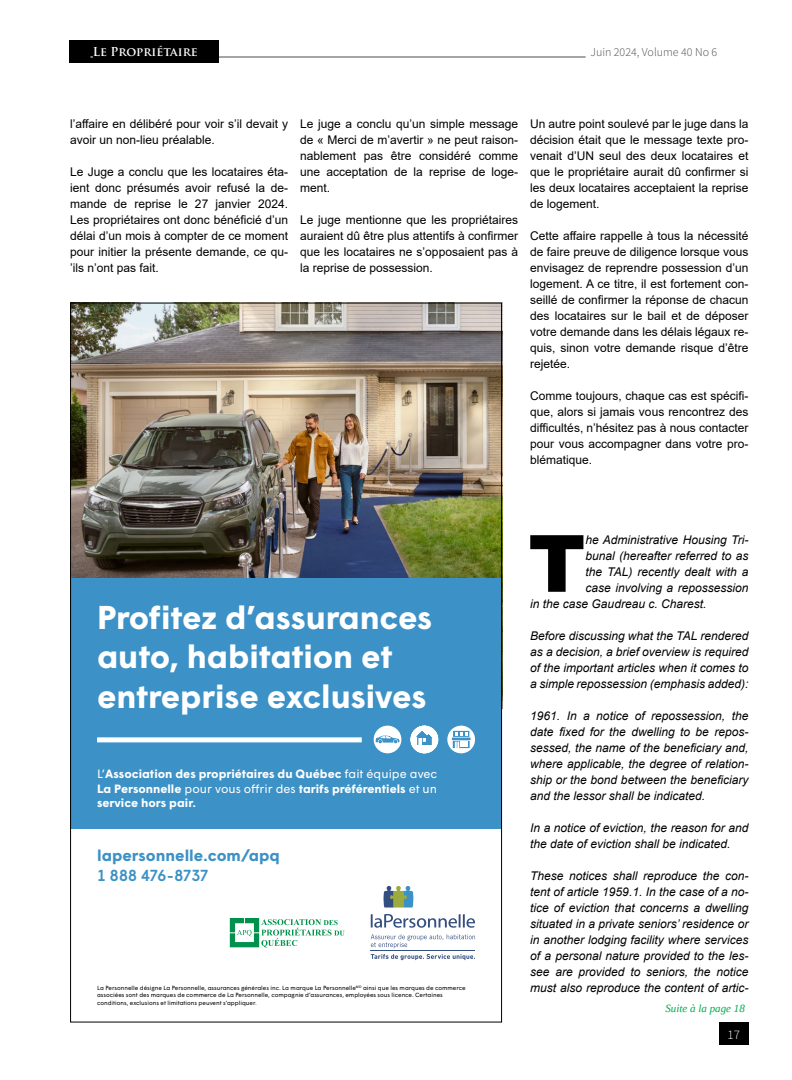
<style>
.page{position:relative;width:792px;height:1080px;background:#fff}
.page>*{position:absolute;margin:0;border:0;box-sizing:border-box;transform-origin:0 0}
.t1{font:900 79.1px "Arial";color:#000}
.t2{font:700 33px/39.6px "Wigrum";letter-spacing:-.005em;color:#fff}
.t3{font:700 16px "Wigrum";color:#3c91c6}
.t4{font:500 16px "Wigrum";letter-spacing:-.025em;color:#3c91c6}
.t5{font:300 13px "Source Sans Pro";color:#fff}
.t6{font:12px/16px "Arial";color:#000;text-align:justify}
.t7{font:italic 12px/16px "Arial";color:#000;text-align:justify}
.t8{font:700 12px/14.4px "Wigrum";color:#fff;text-align:justify}
.t9{font:300 12px "Source Sans Pro";color:#4d4d4f}
.t10{font:700 12px "Trajan Pro";color:#fff}
.t11{font:italic 11px "Liberation Serif";color:#00ad4e}
.t12{font:6px/7.2px "Wigrum";color:#000}
.s1{font-weight:400}
</style>
<div class="page">
<img style="left:72px;top:305px;width:428px;height:273px">
<div style="left:70px;top:578px;width:432px;height:250px;background:#3c91c6"></div>
<div style="left:97px;top:737px;width:265px;height:5px;background:#fff"></div>
<svg style="left:411px;top:726px;width:27px;height:27px"></svg>
<svg style="left:374px;top:726px;width:27px;height:27px"></svg>
<svg style="left:447px;top:726px;width:28px;height:27px"></svg>
<svg style="left:371px;top:934px;width:104px;height:14px"></svg>
<svg style="left:371px;top:914px;width:104px;height:14px"></svg>
<svg style="left:383px;top:886px;width:31px;height:22px"></svg>
<hr style="left:371px;top:951px;width:104px;height:1px;background:#334e81">
<svg style="left:371px;top:954px;width:104px;height:6px"></svg>
<svg style="left:230px;top:918px;width:115px;height:29px"></svg>
<hr style="left:216px;top:57px;width:370px;height:1px;background:#4d4d4f">
<div style="left:719px;top:1023px;width:30px;height:22px;background:#000"></div>
<div style="left:69px;top:40px;width:150px;height:23px;background:#000"></div>
<p class="t10" style="left:93px;top:44px;width:107px">Le Propriétaire</p>
<p class="t9" style="left:590px;top:44px;width:128px">Juin 2024, Volume 40 No 6</p>
<p class="t6" style="left:70px;top:116px;width:220px">l’affaire en délibéré pour voir s’il devait y avoir un non-lieu préalable.</p>
<p class="t6" style="left:70px;top:164px;width:220px">Le Juge a conclu que les locataires éta&shy;ient donc présumés avoir refusé la de&shy;mande de reprise le 27 janvier 2024.<br>Les propriétaires ont donc bénéficié d’un délai d’un mois à compter de ce moment pour initier la présente demande, ce qu-’ils n’ont pas fait.</p>
<p class="t6" style="left:300px;top:115px;width:220px">Le juge a conclu qu’un simple message de « Merci de m’avertir » ne peut raison&shy;nablement pas être considéré comme une acceptation de la reprise de loge&shy;ment.</p>
<p class="t6" style="left:300px;top:211px;width:220px">Le juge mentionne que les propriétaires auraient dû être plus attentifs à confirmer que les locataires ne s’opposaient pas à la reprise de possession.</p>
<p class="t6" style="left:530px;top:115px;width:220px">Un autre point soulevé par le juge dans la décision était que le message texte pro&shy;venait d’UN seul des deux locataires et que le propriétaire aurait dû confirmer si les deux locataires acceptaient la reprise de logement.</p>
<p class="t6" style="left:530px;top:227px;width:220px">Cette affaire rappelle à tous la nécessité de faire preuve de diligence lorsque vous envisagez de reprendre possession d’un logement. A ce titre, il est fortement con&shy;seillé de confirmer la réponse de chacun des locataires sur le bail et de déposer votre demande dans les délais légaux re&shy;quis, sinon votre demande risque d’être rejetée.</p>
<p class="t6" style="left:530px;top:387px;width:220px">Comme toujours, chaque cas est spécifi&shy;que, alors si jamais vous rencontrez des difficultés, n’hésitez pas à nous contacter pour vous accompagner dans votre pro&shy;blématique.</p>
<h2 class="t2" style="left:97px;top:595px;width:337px">Profitez d’assurances auto, habitation et entreprise exclusives</h2>
<p class="t8" style="left:97px;top:766px;width:342px"><span class="s1">L’</span>Association des propriétaires du Québec <span class="s1">fait équipe avec </span>La Personnelle <span class="s1">pour vous offrir des</span> tarifs préférentiels <span class="s1">et un </span>service hors pair.</p>
<h3 class="t3" style="left:97px;top:844px;width:184px">lapersonnelle.com/apq</h3>
<h3 class="t4" style="left:97px;top:863px;width:113px">1 888 476-8737</h3>
<p class="t12" style="left:97px;top:984px;width:370px">La Personnelle désigne La Personnelle, assurances générales inc. La marque La Personnelle<sup>MD</sup> ainsi que les marques de commerce associées sont des marques de commerce de La Personnelle, compagnie d’assurances, employées sous licence. Certaines conditions, exclusions et limitations peuvent s’appliquer.</p>
<h1 class="t1" style="left:528px;top:506px;width:59px">T</h1>
<p class="t7" style="left:586px;top:532px;width:164px">he Administrative Housing Tri-</p>
<p class="t7" style="left:586px;top:548px;width:164px">bunal (hereafter referred to as</p>
<p class="t7" style="left:586px;top:564px;width:164px">the TAL) recently dealt with a</p>
<p class="t7" style="left:586px;top:580px;width:164px">case involving a repossession</p>
<p class="t7" style="left:530px;top:596px;width:178px">in the case Gaudreau c. Charest.</p>
<p class="t7" style="left:530px;top:628px;width:220px">Before discussing what the TAL rendered as a decision, a brief overview is required of the important articles when it comes to a simple repossession (emphasis added):</p>
<p class="t7" style="left:530px;top:708px;width:220px">1961. In a notice of repossession, the date fixed for the dwelling to be repos&shy;sessed, the name of the beneficiary and, where applicable, the degree of relation&shy;ship or the bond between the beneficiary and the lessor shall be indicated.</p>
<p class="t7" style="left:530px;top:820px;width:220px">In a notice of eviction, the reason for and the date of eviction shall be indicated.</p>
<p class="t7" style="left:530px;top:868px;width:220px">These notices shall reproduce the con&shy;tent of article 1959.1. In the case of a no&shy;tice of eviction that concerns a dwelling situated in a private seniors’ residence or in another lodging facility where services of a personal nature provided to the les&shy;see are provided to seniors, the notice must also reproduce the content of artic-</p>
<p class="t11" style="left:665px;top:1001px;width:81px">Suite à la page 18</p>
<p class="t5" style="left:728px;top:1027px;width:14px">17</p>
</div>
